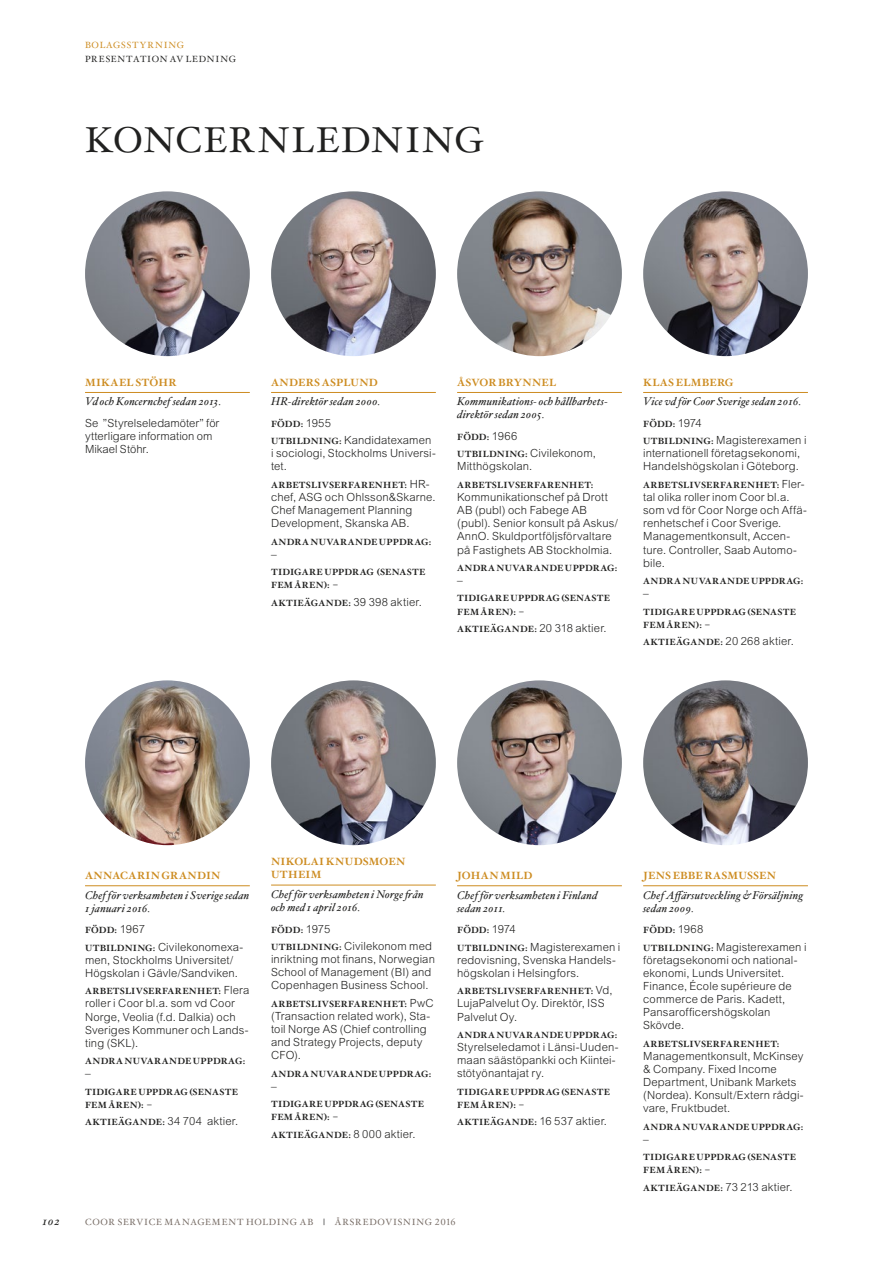
<style>
.page{position:relative;width:893px;height:1263px;background:#fff}
.page>*{position:absolute;margin:0;border:0;box-sizing:border-box;transform-origin:0 0}
.t1{font:36px "Hoefler Txt";letter-spacing:.045em;color:#212120}
.t2{font:italic 12px "Hoefler Txt";color:#212120}
.t3{font:300 11.25px/13.2px "Arial MT Std";letter-spacing:.015em;color:#212120}
.t4{font:italic 11.25px/13.2px "Hoefler Txt";letter-spacing:.015em;color:#212120}
.t5{font:700 10.5px/13.2px "Hoefler Txt";letter-spacing:.025em;color:#cd8c21}
.t6{font:700 9px/13px "Hoefler Txt";letter-spacing:.03em;color:#212120}
.t7{font:700 9px "Hoefler Txt";letter-spacing:.05em;color:#212120}
.t8{font:9px "Hoefler Txt";letter-spacing:.085em;color:#756a63}
.t9{font:9px "Hoefler Txt";letter-spacing:.08em;color:#212120}
.t10{font:9px "Hoefler Txt";letter-spacing:.095em;color:#cd8c21}
.s1{font-family:"Arial MT Std";font-weight:300;font-size:11.25px}
.s2{font-family:"Hoefler Txt";font-weight:700;font-size:9px}
.s3{font-weight:700;color:#212120}
</style>
<div class="page">
<img style="left:271px;top:191px;width:165px;height:165px;border-radius:82px">
<img style="left:457px;top:191px;width:165px;height:165px;border-radius:82px">
<img style="left:643px;top:191px;width:165px;height:165px;border-radius:82px">
<hr style="left:85px;top:392px;width:165px;height:1px;background:#cd8c21">
<img style="left:85px;top:191px;width:165px;height:165px;border-radius:82px">
<img style="left:85px;top:680px;width:165px;height:165px;border-radius:82px">
<img style="left:457px;top:680px;width:165px;height:165px;border-radius:82px">
<img style="left:643px;top:680px;width:165px;height:165px;border-radius:82px">
<img style="left:271px;top:680px;width:165px;height:165px;border-radius:82px">
<hr style="left:271px;top:392px;width:165px;height:1px;background:#cd8c21">
<hr style="left:457px;top:392px;width:165px;height:1px;background:#cd8c21">
<hr style="left:643px;top:392px;width:165px;height:1px;background:#cd8c21">
<hr style="left:85px;top:885px;width:165px;height:1px;background:#cd8c21">
<hr style="left:457px;top:885px;width:165px;height:1px;background:#cd8c21">
<hr style="left:643px;top:885px;width:165px;height:1px;background:#cd8c21">
<hr style="left:271px;top:885px;width:165px;height:1px;background:#cd8c21">
<p class="t10" style="left:85px;top:39px;width:101px">BOLAGSSTYRNING</p>
<p class="t9" style="left:85px;top:52px;width:152px">PRESENTATION AV LEDNING</p>
<h1 class="t1" style="left:85px;top:114px;width:400px">KONCERNLEDNING</h1>
<p class="t5" style="left:85px;top:375px;width:93px">MIKAEL STÖHR</p>
<p class="t4" style="left:85px;top:395px;width:138px">Vd och Koncernchef sedan 2013.</p>
<p class="t3" style="left:85px;top:416px;width:136px">Se ”Styrelseledamöter” för ytterligare information om<br>Mikael Stöhr.</p>
<p class="t5" style="left:271px;top:375px;width:108px">ANDERS ASPLUND</p>
<p class="t4" style="left:271px;top:395px;width:111px">HR-direktör sedan 2000.</p>
<p class="t6" style="left:271px;top:417px;width:61px">FÖDD: <span class="s1">1955</span></p>
<p class="t3" style="left:271px;top:434px;width:166px"><span class="s2">UTBILDNING:</span> Kandidatexamen i sociologi, Stockholms Universi&shy;tet.</p>
<p class="t6" style="left:271px;top:478px;width:159px">ARBETSLIVSERFARENHET: <span class="s1">HR-</span></p>
<p class="t3" style="left:271px;top:490px;width:166px">chef, ASG och Ohlsson&amp;Skarne.<br>Chef Management Planning<br>Development, Skanska AB.</p>
<p class="t7" style="left:271px;top:535px;width:162px">ANDRA NUVARANDE UPPDRAG:</p>
<p class="t3" style="left:271px;top:547px;width:7px">–</p>
<p class="t6" style="left:271px;top:565px;width:156px">TIDIGARE UPPDRAG (SENASTE<br>FEM ÅREN): –</p>
<p class="t6" style="left:271px;top:596px;width:152px">AKTIEÄGANDE: <span class="s1">39 398 aktier.</span></p>
<p class="t5" style="left:457px;top:375px;width:101px">ÅSVOR BRYNNEL</p>
<p class="t4" style="left:457px;top:395px;width:152px">Kommunikations- och hållbarhets&shy;direktör sedan 2005.</p>
<p class="t6" style="left:457px;top:430px;width:62px">FÖDD: <span class="s1">1966</span></p>
<p class="t3" style="left:457px;top:447px;width:140px"><span class="s2">UTBILDNING:</span> Civilekonom,<br>Mitthögskolan.</p>
<p class="t6" style="left:457px;top:478px;width:138px">ARBETSLIVSERFARENHET:</p>
<p class="t3" style="left:457px;top:490px;width:162px">Kommunikationschef på Drott<br>AB (publ) och Fabege AB (publ). Senior konsult på Askus/<br>AnnO. Skuldportföljsförvaltare på Fastighets AB Stockholmia.</p>
<p class="t7" style="left:457px;top:561px;width:162px">ANDRA NUVARANDE UPPDRAG:</p>
<p class="t3" style="left:457px;top:573px;width:7px">–</p>
<p class="t6" style="left:457px;top:591px;width:154px">TIDIGARE UPPDRAG (SENASTE<br>FEM ÅREN): –</p>
<p class="t6" style="left:457px;top:622px;width:151px">AKTIEÄGANDE: <span class="s1">20 318 aktier.</span></p>
<p class="t5" style="left:643px;top:375px;width:92px">KLAS ELMBERG</p>
<p class="t4" style="left:643px;top:395px;width:160px">Vice vd för Coor Sverige sedan 2016.</p>
<p class="t6" style="left:643px;top:417px;width:60px">FÖDD: <span class="s1">1974</span></p>
<p class="t3" style="left:643px;top:434px;width:165px"><span class="s2">UTBILDNING:</span> Magisterexamen i internationell företagsekonomi,<br>Handelshögskolan i Göteborg.</p>
<p class="t6" style="left:643px;top:478px;width:163px">ARBETSLIVSERFARENHET: <span class="s1">Fler-</span></p>
<p class="t3" style="left:643px;top:490px;width:165px">tal olika roller inom Coor bl.a. som vd för Coor Norge och Affä&shy;renhetschef i Coor Sverige.<br>Managementkonsult, Accen&shy;ture. Controller, Saab Automo&shy;bile.</p>
<p class="t7" style="left:643px;top:574px;width:162px">ANDRA NUVARANDE UPPDRAG:</p>
<p class="t3" style="left:643px;top:586px;width:7px">–</p>
<p class="t6" style="left:643px;top:604px;width:154px">TIDIGARE UPPDRAG (SENASTE<br>FEM ÅREN): –</p>
<p class="t6" style="left:643px;top:635px;width:152px">AKTIEÄGANDE: <span class="s1">20 268 aktier.</span></p>
<p class="t5" style="left:85px;top:868px;width:137px">ANNACARIN GRANDIN</p>
<p class="t4" style="left:85px;top:888px;width:166px">Chef för verksamheten i Sverige sedan<br>1 januari 2016.</p>
<p class="t6" style="left:85px;top:923px;width:61px">FÖDD: <span class="s1">1967</span></p>
<p class="t3" style="left:85px;top:940px;width:160px"><span class="s2">UTBILDNING:</span> Civilekonomexa&shy;men, Stockholms Universitet/<br>Högskolan i Gävle/Sandviken.</p>
<p class="t6" style="left:85px;top:984px;width:166px">ARBETSLIVSERFARENHET: <span class="s1">Flera</span></p>
<p class="t3" style="left:85px;top:997px;width:165px">roller i Coor bl.a. som vd Coor<br>Norge, Veolia (f.d. Dalkia) och<br>Sveriges Kommuner och Lands&shy;ting (SKL).</p>
<p class="t7" style="left:85px;top:1054px;width:162px">ANDRA NUVARANDE UPPDRAG:</p>
<p class="t3" style="left:85px;top:1067px;width:7px">–</p>
<p class="t6" style="left:85px;top:1084px;width:154px">TIDIGARE UPPDRAG (SENASTE<br>FEM ÅREN): –</p>
<p class="t6" style="left:85px;top:1115px;width:155px">AKTIEÄGANDE: <span class="s1">34 704 aktier.</span></p>
<p class="t5" style="left:271px;top:854px;width:136px">NIKOLAI KNUDSMOEN<br>UTHEIM</p>
<p class="t4" style="left:271px;top:887px;width:154px">Chef för verksamheten i Norge från och med 1 april 2016.</p>
<p class="t6" style="left:271px;top:922px;width:61px">FÖDD: <span class="s1">1975</span></p>
<p class="t3" style="left:271px;top:939px;width:165px"><span class="s2">UTBILDNING:</span> Civilekonom med inriktning mot finans, Norwegian<br>School of Management (BI) and<br>Copenhagen Business School.</p>
<p class="t6" style="left:271px;top:997px;width:164px">ARBETSLIVSERFARENHET: <span class="s1">PwC</span></p>
<p class="t3" style="left:271px;top:1009px;width:161px">(Transaction related work), Sta&shy;toil Norge AS (Chief controlling and Strategy Projects, deputy<br>CFO).</p>
<p class="t7" style="left:271px;top:1067px;width:162px">ANDRA NUVARANDE UPPDRAG:</p>
<p class="t3" style="left:271px;top:1079px;width:7px">–</p>
<p class="t6" style="left:271px;top:1097px;width:154px">TIDIGARE UPPDRAG (SENASTE<br>FEM ÅREN): –</p>
<p class="t6" style="left:271px;top:1127px;width:146px">AKTIEÄGANDE: <span class="s1">8 000 aktier.</span></p>
<p class="t5" style="left:457px;top:868px;width:77px">JOHAN MILD</p>
<p class="t4" style="left:457px;top:888px;width:142px">Chef för verksamheten i Finland sedan 2011.</p>
<p class="t6" style="left:457px;top:923px;width:60px">FÖDD: <span class="s1">1974</span></p>
<p class="t3" style="left:457px;top:940px;width:165px"><span class="s2">UTBILDNING:</span> Magisterexamen i redovisning, Svenska Handels&shy;högskolan i Helsingfors.</p>
<p class="t6" style="left:457px;top:984px;width:157px">ARBETSLIVSERFARENHET: <span class="s1">Vd,</span></p>
<p class="t3" style="left:457px;top:997px;width:149px">LujaPalvelut Oy. Direktör, ISS<br>Palvelut Oy.</p>
<p class="t7" style="left:457px;top:1028px;width:162px">ANDRA NUVARANDE UPPDRAG:</p>
<p class="t3" style="left:457px;top:1040px;width:163px">Styrelseledamot i Länsi-Uuden&shy;maan säästöpankki och Kiintei&shy;stötyönantajat ry.</p>
<p class="t6" style="left:457px;top:1084px;width:154px">TIDIGARE UPPDRAG (SENASTE<br>FEM ÅREN): –</p>
<p class="t6" style="left:457px;top:1115px;width:151px">AKTIEÄGANDE: <span class="s1">16 537 aktier.</span></p>
<p class="t2" style="left:43px;top:1213px;width:19px">102</p>
<p class="t8" style="left:85px;top:1215px;width:372px">COOR SERVICE MANAGEMENT HOLDING AB <span class="s3">|</span> ÅRSREDOVISNING 2016</p>
<p class="t5" style="left:643px;top:868px;width:134px">JENS EBBE RASMUSSEN</p>
<p class="t4" style="left:643px;top:888px;width:161px">Chef Affärsutveckling &amp; Försäljning sedan 2009.</p>
<p class="t6" style="left:643px;top:923px;width:62px">FÖDD: <span class="s1">1968</span></p>
<p class="t3" style="left:643px;top:940px;width:165px"><span class="s2">UTBILDNING:</span> Magisterexamen i företagsekonomi och national&shy;ekonomi, Lunds Universitet.<br>Finance, École supérieure de commerce de Paris. Kadett,<br>Pansarofficershögskolan<br>Skövde.</p>
<p class="t6" style="left:643px;top:1037px;width:138px">ARBETSLIVSERFARENHET:</p>
<p class="t3" style="left:643px;top:1049px;width:162px">Managementkonsult, McKinsey &amp; Company. Fixed Income<br>Department, Unibank Markets (Nordea). Konsult/Extern rådgi&shy;vare, Fruktbudet.</p>
<p class="t7" style="left:643px;top:1120px;width:162px">ANDRA NUVARANDE UPPDRAG:</p>
<p class="t3" style="left:643px;top:1132px;width:7px">–</p>
<p class="t6" style="left:643px;top:1150px;width:154px">TIDIGARE UPPDRAG (SENASTE<br>FEM ÅREN): –</p>
<p class="t6" style="left:643px;top:1181px;width:151px">AKTIEÄGANDE: <span class="s1">73 213 aktier.</span></p>
</div>
